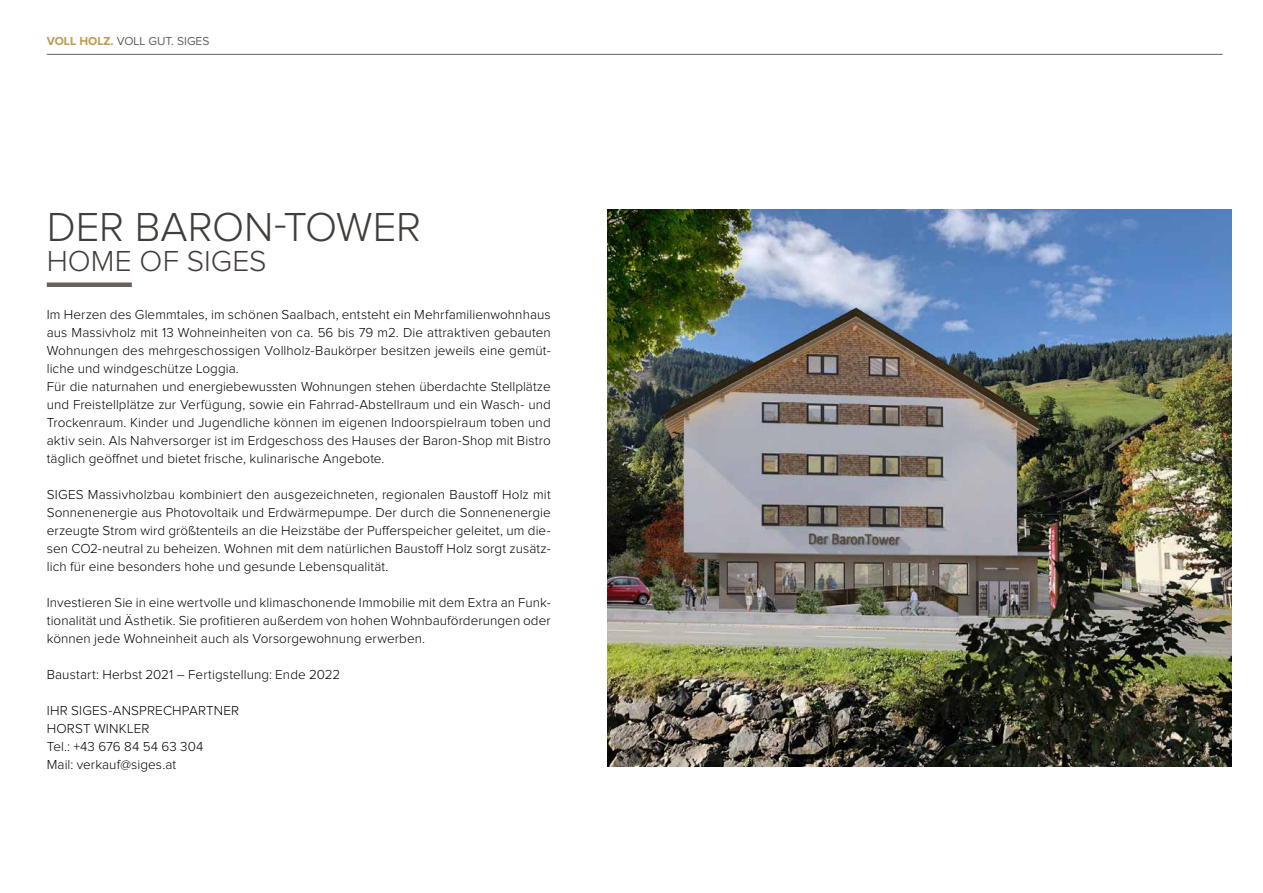
<style>
.page{position:relative;width:1263px;height:893px;background:#fff}
.page>*{position:absolute;margin:0;border:0;box-sizing:border-box;transform-origin:0 0}
.t1{font:300 42px "Proxima Nova";letter-spacing:-.005em;color:#413d3a}
.t2{font:300 30px "Proxima Nova";letter-spacing:.005em;color:#413d3a}
.t3{font:300 13.5px/18px "Proxima Nova";letter-spacing:.005em;color:#000}
.t4{font:12px "Proxima Nova";color:#66605d}
.s1{font-weight:700;color:#be9b53}
</style>
<div class="page">
<img style="left:608px;top:209px;width:623px;height:557px">
<div style="left:47px;top:282px;width:85px;height:5px;background:#66605d"></div>
<hr style="left:47px;top:54px;width:1175px;height:1px;background:#67615f">
<p class="t4" style="left:47px;top:36px;width:164px"><span class="s1">VOLL HOLZ.</span> VOLL GUT. SIGES</p>
<p class="t1" style="left:47px;top:208px;width:376px">DER BARON-TOWER</p>
<p class="t2" style="left:47px;top:247px;width:221px">HOME OF SIGES</p>
<p class="t3" style="left:47px;top:306px;width:505px">Im Herzen des Glemmtales, im schönen Saalbach, entsteht ein Mehrfamilienwohnhaus aus Massivholz mit 13 Wohneinheiten von ca. 56 bis 79 m2. Die attraktiven gebauten Wohnungen des mehrgeschossigen Vollholz-Baukörper besitzen jeweils eine gemüt&shy;liche und windgeschütze Loggia.<br>Für die naturnahen und energiebewussten Wohnungen stehen überdachte Stellplätze und Freistellplätze zur Verfügung, sowie ein Fahrrad-Abstellraum und ein Wasch- und Trockenraum. Kinder und Jugendliche können im eigenen Indoorspielraum toben und aktiv sein. Als Nahversorger ist im Erdgeschoss des Hauses der Baron-Shop mit Bistro täglich geöffnet und bietet frische, kulinarische Angebote.</p>
<p class="t3" style="left:47px;top:486px;width:505px;text-align:justify">SIGES Massivholzbau kombiniert den ausgezeichneten, regionalen Baustoff Holz mit Sonnenenergie aus Photovoltaik und Erdwärmepumpe. Der durch die Sonnenenergie erzeugte Strom wird größtenteils an die Heizstäbe der Pufferspeicher geleitet, um die&shy;sen CO2-neutral zu beheizen. Wohnen mit dem natürlichen Baustoff Holz sorgt zusätz&shy;lich für eine besonders hohe und gesunde Lebensqualität.</p>
<p class="t3" style="left:47px;top:594px;width:505px;text-align:justify">Investieren Sie in eine wertvolle und klimaschonende Immobilie mit dem Extra an Funk&shy;tionalität und Ästhetik. Sie profitieren außerdem von hohen Wohnbauförderungen oder können jede Wohneinheit auch als Vorsorgewohnung erwerben.</p>
<p class="t3" style="left:47px;top:666px;width:295px">Baustart: Herbst 2021 – Fertigstellung: Ende 2022</p>
<p class="t3" style="left:47px;top:702px;width:194px">IHR SIGES-ANSPRECHPARTNER<br>HORST WINKLER<br>Tel.: +43 676 84 54 63 304<br>Mail: verkauf@siges.at</p>
</div>
